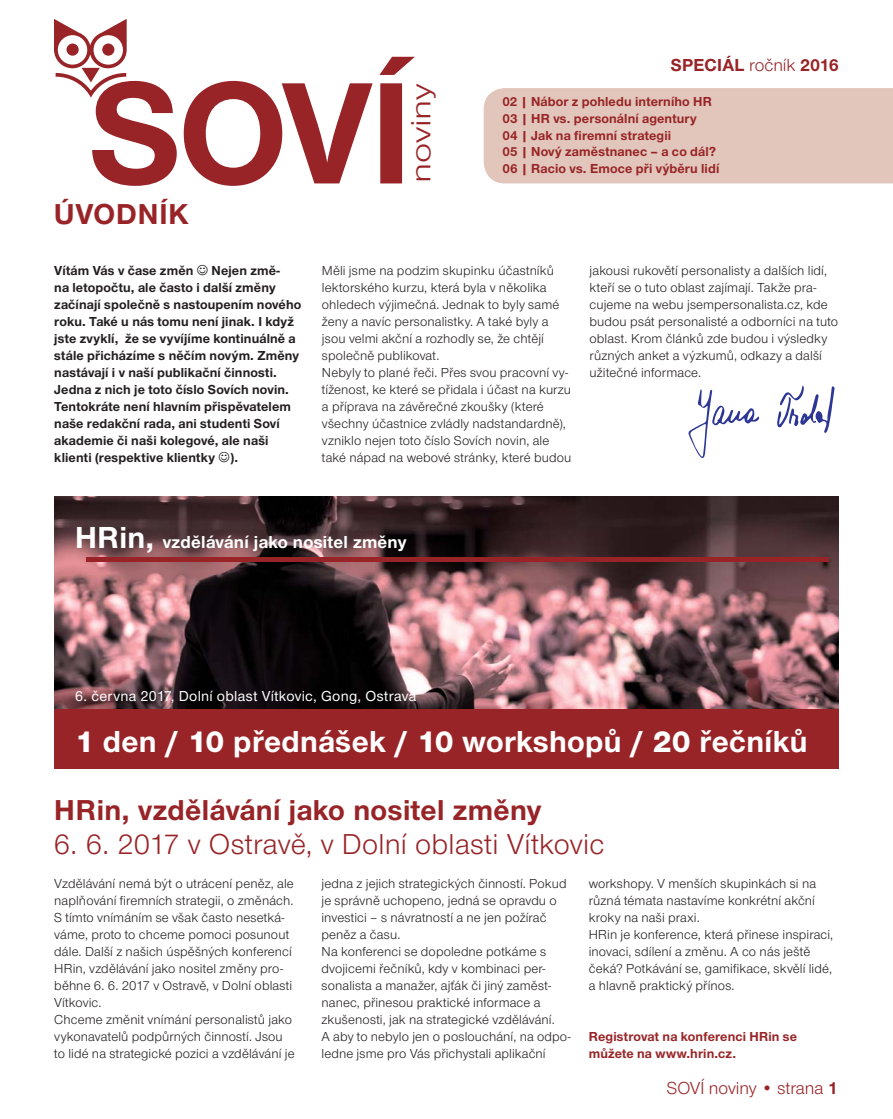
<style>
.page{position:relative;width:893px;height:1119px;background:#fff}
.page>*{position:absolute;margin:0;border:0;box-sizing:border-box;transform-origin:0 0}
.t1{font:700 150px "Nimbus Sans Novus TOT";color:#982427}
.t2{font:700 31.5px "Nimbus Sans Novus TOT";letter-spacing:.015em;color:#fff}
.t3{font:700 29.85px "Nimbus Sans Novus TOT";letter-spacing:.015em;color:#982427}
.t4{font:29.85px "Nimbus Sans Novus TOT";letter-spacing:.005em;color:#982427}
.t5{font:28.8px "Nimbus Sans Novus TOT";letter-spacing:-.015em;color:#982427;scale:1.3 1}
.t6{font:700 18px "Nimbus Sans Novus TOT";letter-spacing:.015em;color:#fff}
.t7{font:18px "Nimbus Sans Novus TOT";color:#982427}
.t8{font:700 18px "Nimbus Sans Novus TOT";letter-spacing:.01em;color:#982427}
.t9{font:500 15px "Nimbus Sans Novus TOT";letter-spacing:.02em;color:#fff}
.t10{font:13.5px/17px "Nimbus Sans Novus TOT";letter-spacing:.01em;color:#231f20}
.t11{font:700 13.5px/17px "Nimbus Sans Novus TOT";letter-spacing:.01em;color:#231f20}
.t12{font:700 13.5px/17px "Nimbus Sans Novus TOT";letter-spacing:.01em;color:#982427}
.s1{font-weight:400}
.s2{font-size:31.5px}
.s3{font-family:"Nimbus Sans Novus TOT Hea";font-weight:400}
.s4{font-weight:700}
</style>
<div class="page">
<div style="left:54px;top:708px;width:785px;height:60px;background:#982427"></div>
<img style="left:54px;top:496px;width:784px;height:212px">
<div style="left:484px;top:88px;width:409px;height:95px;background:#e2c6bb"></div>
<svg style="left:54px;top:19px;width:73px;height:79px"></svg>
<svg style="left:688px;top:389px;width:71px;height:69px"></svg>
<svg style="left:777px;top:385px;width:57px;height:48px"></svg>
<hr style="left:86px;top:557px;width:743px;height:4px;background:#982427">
<h1 class="t1" style="left:89px;top:74px;width:324px">SOVÍ</h1>
<h3 class="t5" style="left:410px;top:183px;width:77px;rotate:-90deg">noviny</h3>
<h3 class="t3" style="left:54px;top:202px;width:136px">ÚVODNÍK</h3>
<h3 class="t8" style="left:671px;top:58px;width:169px">SPECIÁL <span class="s1">ročník</span> 2016</h3>
<p class="t12" style="left:502px;top:94px;width:218px">02 | Nábor z pohledu interního HR<br>03 | HR vs. personální agentury<br>04 | Jak na firemní strategii<br>05 | Nový zaměstnanec – a co dál?<br>06 | Racio vs. Emoce při výběru lidí</p>
<p class="t11" style="left:54px;top:263px;width:249px;text-indent:157px">Nejen změ-<br>na letopočtu, ale často i další změny začínají společně s nastoupením nového roku. Také u nás tomu není jinak. I když jste zvyklí, že se vyvíjíme kontinuálně a stále přicházíme s něčím novým. Změny nastávají i v naší publikační činnosti.<br>Jedna z nich je toto číslo Sovích novin.<br>Tentokráte není hlavním přispěvatelem naše redakční rada, ani studenti Soví akademie či naši kolegové, ale naši klienti (respektive klientky ).</p>
<p class="t10" style="left:322px;top:263px;width:251px">Měli jsme na podzim skupinku účastníků lektorského kurzu, která byla v několika ohledech výjimečná. Jednak to byly samé ženy a navíc personalistky. A také byly a jsou velmi akční a rozhodly se, že chtějí společně publikovat.<br>Nebyly to plané řeči. Přes svou pracovní vy&shy;tíženost, ke které se přidala i účast na kurzu a příprava na závěrečné zkoušky (které všechny účastnice zvládly nadstandardně), vzniklo nejen toto číslo Sovích novin, ale také nápad na webové stránky, které budou</p>
<p class="t11" style="left:54px;top:263px;width:141px">Vítám Vás v čase změn</p>
<p class="t10" style="left:590px;top:263px;width:250px">jakousi rukovětí personalisty a dalších lidí, kteří se o tuto oblast zajímají. Takže pra&shy;cujeme na webu jsempersonalista.cz, kde budou psát personalisté a odborníci na tuto oblast. Krom článků zde budou i výsledky různých anket a výzkumů, odkazy a další užitečné informace.</p>
<h3 class="t6" style="left:75px;top:534px;width:333px"><span class="s2">HRin,</span> vzdělávání jako nositel změny</h3>
<p class="t9" style="left:75px;top:689px;width:343px">6. června 2017, Dolní oblast Vítkovic, Gong, Ostrava</p>
<h2 class="t2" style="left:75px;top:728px;width:734px"><span class="s3">1</span> den / <span class="s3">10</span> přednášek / <span class="s3">10</span> workshopů / <span class="s3">20</span> řečníků</h2>
<h3 class="t3" style="left:54px;top:798px;width:489px">HRin, vzdělávání jako nositel změny</h3>
<h3 class="t4" style="left:54px;top:832px;width:552px">6. 6. 2017 v Ostravě, v Dolní oblasti Vítkovic</h3>
<p class="t10" style="left:54px;top:876px;width:242px">Vzdělávání nemá být o utrácení peněz, ale naplňování firemních strategii, o změnách.<br>S tímto vnímáním se však často nesetká&shy;váme, proto to chceme pomoci posunout dále. Další z našich úspěšných konferencí HRin, vzdělávání jako nositel změny pro&shy;běhne 6. 6. 2017 v Ostravě, v Dolní oblasti Vítkovic.<br>Chceme změnit vnímání personalistů jako vykonavatelů podpůrných činností. Jsou to lidé na strategické pozici a vzdělávání je</p>
<p class="t10" style="left:322px;top:876px;width:251px">jedna z jejich strategických činností. Pokud je správně uchopeno, jedná se opravdu o investici – s návratností a ne jen požírač peněz a času.<br>Na konferenci se dopoledne potkáme s dvojicemi řečníků, kdy v kombinaci per&shy;sonalista a manažer, ajťák či jiný zaměst&shy;nanec, přinesou praktické informace a zkušenosti, jak na strategické vzdělávání.<br>A aby to nebylo jen o poslouchání, na odpo&shy;ledne jsme pro Vás přichystali aplikační</p>
<p class="t10" style="left:589px;top:876px;width:246px">workshopy. V menších skupinkách si na různá témata nastavíme konkrétní akční kroky na naši praxi.<br>HRin je konference, která přinese inspiraci, inovaci, sdílení a změnu. A co nás ještě čeká? Potkávání se, gamifikace, skvělí lidé, a hlavně praktický přínos.</p>
<p class="t12" style="left:589px;top:1029px;width:210px">Registrovat na konferenci HRin se můžete na www.hrin.cz.</p>
<h3 class="t7" style="left:667px;top:1080px;width:173px">SOVÍ noviny • strana <span class="s4">1</span></h3>
</div>
